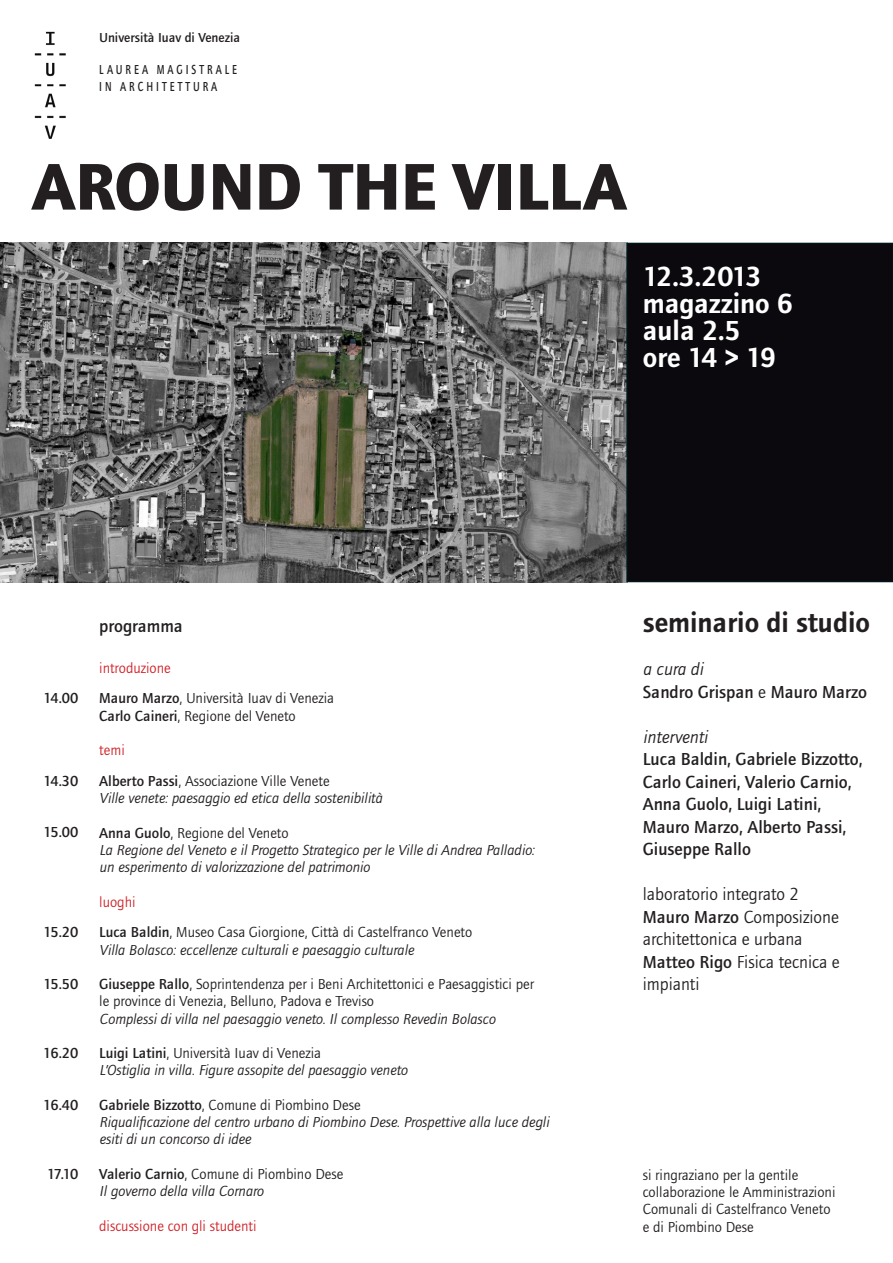
<style>
.page{position:relative;width:893px;height:1263px;background:#fff}
.page>*{position:absolute;margin:0;border:0;box-sizing:border-box;transform-origin:0 0}
.t1{font:700 68.25px "Foundry Journal";color:#231f20}
.t2{font:600 28.5px "Foundry Journal";color:#fff}
.t3{font:600 28.5px "Foundry Journal";color:#231f20}
.t4{font:500 18px/22.5px "Foundry Journal";color:#231f20}
.t5{font:18px/22.5px "Foundry Journal";color:#231f20}
.t6{font:italic 18px "Foundry Journal";color:#231f20}
.t7{font:15px/17.2px "Foundry Journal";color:#231f20}
.t8{font:italic 15px/17.2px "Foundry Journal";color:#231f20}
.t9{font:15px "Foundry Journal";color:#d1232a}
.t10{font:500 15px "Foundry Journal";letter-spacing:-.065em;color:#231f20}
.t11{font:500 13.5px/16.2px "Foundry Journal";letter-spacing:.29em;color:#231f20;scale:.75 1}
.t12{font:500 13.5px "Foundry Journal";color:#231f20}
.s1{font-weight:500}
.s2{font-weight:400}
</style>
<div class="page">
<img style="left:0;top:243px;width:626px;height:339px">
<img style="left:34px;top:31px;width:32px;height:108px">
<div style="left:626px;top:243px;width:267px;height:339px;background:#0b090e"></div>
<p class="t12" style="left:99px;top:30px;width:142px">Università Iuav di Venezia</p>
<p class="t11" style="left:99px;top:62px;width:185px">LAUREA MAGISTRALE<br>IN ARCHITETTURA</p>
<p class="t1" style="left:32px;top:147px;width:596px">AROUND THE VILLA</p>
<p class="t2" style="left:643px;top:260px;width:120px">12.3.2013</p>
<p class="t2" style="left:643px;top:287px;width:152px">magazzino 6</p>
<p class="t2" style="left:643px;top:314px;width:99px">aula 2.5</p>
<p class="t2" style="left:643px;top:341px;width:135px">ore 14 &gt; 19</p>
<p class="t10" style="left:43px;top:690px;width:37px">14.00</p>
<p class="t10" style="left:43px;top:772px;width:37px">14.30</p>
<p class="t10" style="left:43px;top:824px;width:37px">15.00</p>
<p class="t10" style="left:43px;top:924px;width:37px">15.20</p>
<p class="t10" style="left:43px;top:975px;width:37px">15.50</p>
<p class="t10" style="left:43px;top:1044px;width:37px">16.20</p>
<p class="t10" style="left:43px;top:1096px;width:37px">16.40</p>
<p class="t10" style="left:47px;top:1165px;width:33px">17.10</p>
<p class="t4" style="left:99px;top:614px;width:85px">programma</p>
<p class="t9" style="left:99px;top:659px;width:73px">introduzione</p>
<p class="t7" style="left:99px;top:690px;width:236px"><span class="s1">Mauro Marzo</span>, Università Iuav di Venezia</p>
<p class="t7" style="left:99px;top:707px;width:198px"><span class="s1">Carlo Caineri</span>, Regione del Veneto</p>
<p class="t9" style="left:99px;top:742px;width:27px">temi</p>
<p class="t7" style="left:99px;top:772px;width:232px"><span class="s1">Alberto Passi</span>, Associazione Ville Venete</p>
<p class="t8" style="left:99px;top:790px;width:285px">Ville venete: paesaggio ed etica della sostenibilità</p>
<p class="t7" style="left:99px;top:824px;width:191px"><span class="s1">Anna Guolo</span>, Regione del Veneto</p>
<p class="t8" style="left:99px;top:841px;width:437px">La Regione del Veneto e il Progetto Strategico per le Ville di Andrea Palladio:</p>
<p class="t8" style="left:99px;top:859px;width:272px">un esperimento di valorizzazione del patrimonio</p>
<p class="t9" style="left:99px;top:893px;width:38px">luoghi</p>
<p class="t7" style="left:99px;top:924px;width:375px"><span class="s1">Luca Baldin</span>, Museo Casa Giorgione, Città di Castelfranco Veneto</p>
<p class="t8" style="left:99px;top:941px;width:316px">Villa Bolasco: eccellenze culturali e paesaggio culturale</p>
<p class="t7" style="left:99px;top:976px;width:436px"><span class="s1">Giuseppe Rallo</span>, Soprintendenza per i Beni Architettonici e Paesaggistici per</p>
<p class="t7" style="left:99px;top:993px;width:276px">le province di Venezia, Belluno, Padova e Treviso</p>
<p class="t8" style="left:99px;top:1010px;width:398px">Complessi di villa nel paesaggio veneto. Il complesso Revedin Bolasco</p>
<p class="t7" style="left:99px;top:1045px;width:223px"><span class="s1">Luigi Latini</span>, Università Iuav di Venezia</p>
<p class="t8" style="left:99px;top:1062px;width:310px">L’Ostiglia in villa. Figure assopite del paesaggio veneto</p>
<p class="t7" style="left:99px;top:1096px;width:263px"><span class="s1">Gabriele Bizzotto</span>, Comune di Piombino Dese</p>
<p class="t8" style="left:99px;top:1114px;width:451px">Riqualificazione del centro urbano di Piombino Dese. Prospettive alla luce degli esiti di un concorso di idee</p>
<p class="t7" style="left:99px;top:1165px;width:246px"><span class="s1">Valerio Carnio</span>, Comune di Piombino Dese</p>
<p class="t8" style="left:99px;top:1183px;width:166px">Il governo della villa Cornaro</p>
<p class="t9" style="left:99px;top:1217px;width:159px">discussione con gli studenti</p>
<p class="t3" style="left:643px;top:606px;width:229px">seminario di studio</p>
<p class="t6" style="left:643px;top:659px;width:62px">a cura di</p>
<p class="t4" style="left:643px;top:680px;width:226px">Sandro Grispan <span class="s2">e</span> Mauro Marzo</p>
<p class="t6" style="left:643px;top:727px;width:66px">interventi</p>
<p class="t4" style="left:643px;top:748px;width:221px">Luca Baldin, Gabriele Bizzotto,<br>Carlo Caineri, Valerio Carnio,<br>Anna Guolo, Luigi Latini,</p>
<p class="t4" style="left:643px;top:815px;width:205px">Mauro Marzo, Alberto Passi,<br>Giuseppe Rallo</p>
<p class="t5" style="left:643px;top:883px;width:158px">laboratorio integrato 2</p>
<p class="t5" style="left:643px;top:906px;width:198px"><span class="s1">Mauro Marzo</span> Composizione architettonica e urbana</p>
<p class="t5" style="left:643px;top:951px;width:199px"><span class="s1">Matteo Rigo</span> Fisica tecnica e impianti</p>
<p class="t7" style="left:643px;top:1166px;width:157px">si ringraziano per la gentile</p>
<p class="t7" style="left:643px;top:1184px;width:194px">collaborazione le Amministrazioni<br>Comunali di Castelfranco Veneto</p>
<p class="t7" style="left:643px;top:1218px;width:113px">e di Piombino Dese</p>
</div>
